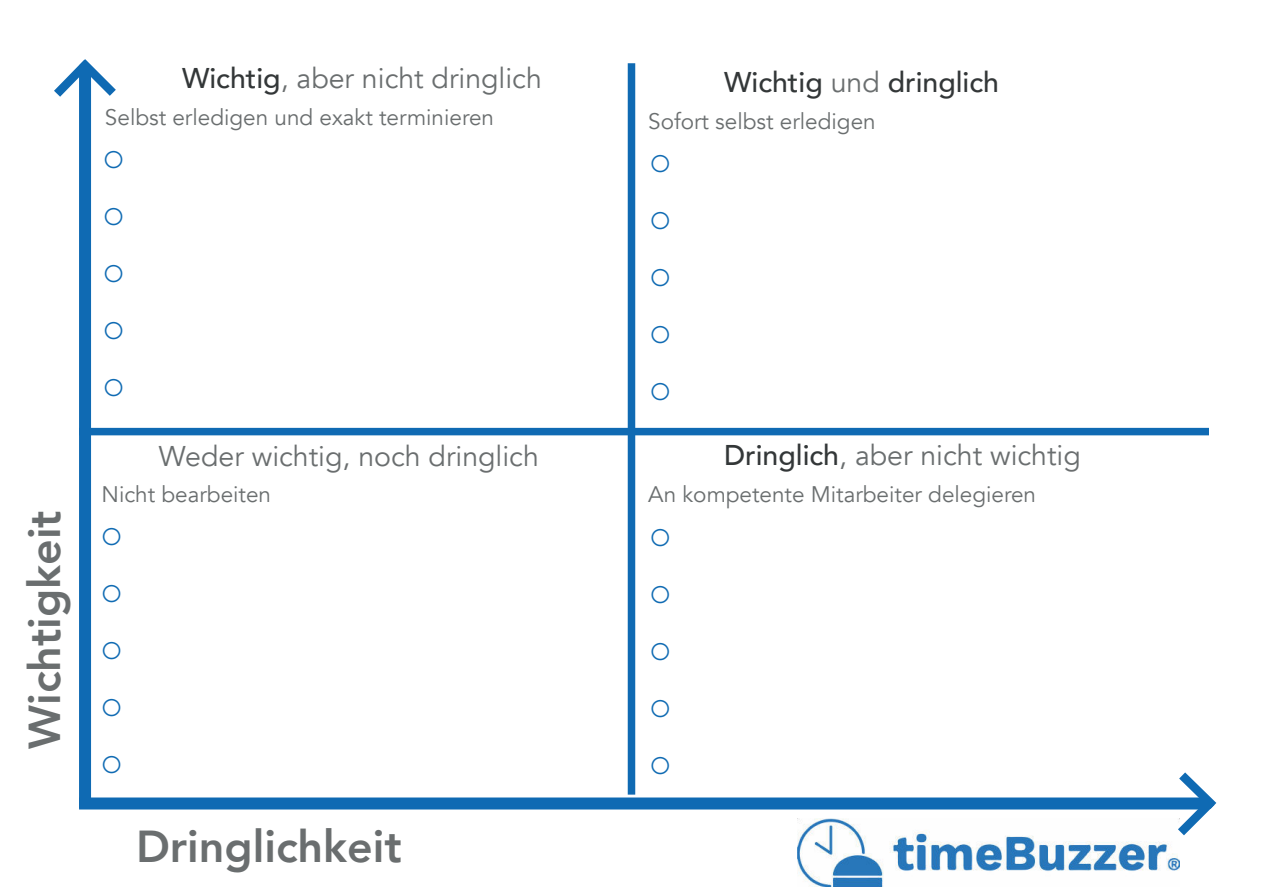
<style>
.page{position:relative;width:1263px;height:893px;background:#fff}
.page>*{position:absolute;margin:0;border:0;box-sizing:border-box;transform-origin:0 0}
.t1{font:800 44.7px "Avenir";color:#6a6e6f}
.t2{font:40.5px/57px "Arial";color:#106bb3;text-align:justify}
.t3{font:28.5px "Avenir";color:#6a6e6f}
.t4{font:500 28.5px "Avenir";color:#333738}
.t5{font:22.5px "Avenir";color:#6a6e6f}
.s1{font-weight:500;color:#333738}
.s2{font-weight:400;color:#6a6e6f}
</style>
<div class="page">
<div style="left:79px;top:68px;width:12px;height:740px;background:#0f6ab3"></div>
<img style="left:797px;top:818px;width:382px;height:68px">
<div style="left:79px;top:797px;width:1130px;height:12px;background:#0f6ab3"></div>
<svg style="left:1169px;top:772px;width:48px;height:72px"></svg>
<svg style="left:54px;top:59px;width:62px;height:47px"></svg>
<div style="left:628px;top:63px;width:7px;height:732px;background:#0f6ab3"></div>
<div style="left:79px;top:428px;width:1130px;height:7px;background:#0f6ab3"></div>
<h1 class="t1" style="left:26px;top:749px;width:240px;rotate:-90deg">Wichtigkeit</h1>
<p class="t3" style="left:182px;top:66px;width:361px"><span class="s1">Wichtig</span>, aber nicht dringlich</p>
<p class="t4" style="left:724px;top:70px;width:276px">Wichtig <span class="s2">und</span> dringlich</p>
<p class="t5" style="left:105px;top:108px;width:391px">Selbst erledigen und exakt terminieren</p>
<p class="t5" style="left:648px;top:112px;width:229px">Sofort selbst erledigen</p>
<h2 class="t2" style="left:102px;top:129px;width:26px">○ ○ ○ ○ ○</h2>
<h2 class="t2" style="left:648px;top:133px;width:26px">○ ○ ○ ○ ○</h2>
<p class="t3" style="left:159px;top:444px;width:381px">Weder wichtig, noch dringlich</p>
<p class="t3" style="left:724px;top:444px;width:358px"><span class="s1">Dringlich</span>, aber nicht wichtig</p>
<p class="t5" style="left:102px;top:485px;width:171px">Nicht bearbeiten</p>
<p class="t5" style="left:648px;top:485px;width:389px">An kompetente Mitarbeiter delegieren</p>
<h2 class="t2" style="left:99px;top:506px;width:26px">○ ○ ○ ○ ○</h2>
<h2 class="t2" style="left:648px;top:507px;width:26px">○ ○ ○ ○ ○</h2>
<h1 class="t1" style="left:136px;top:828px;width:267px">Dringlichkeit</h1>
</div>
